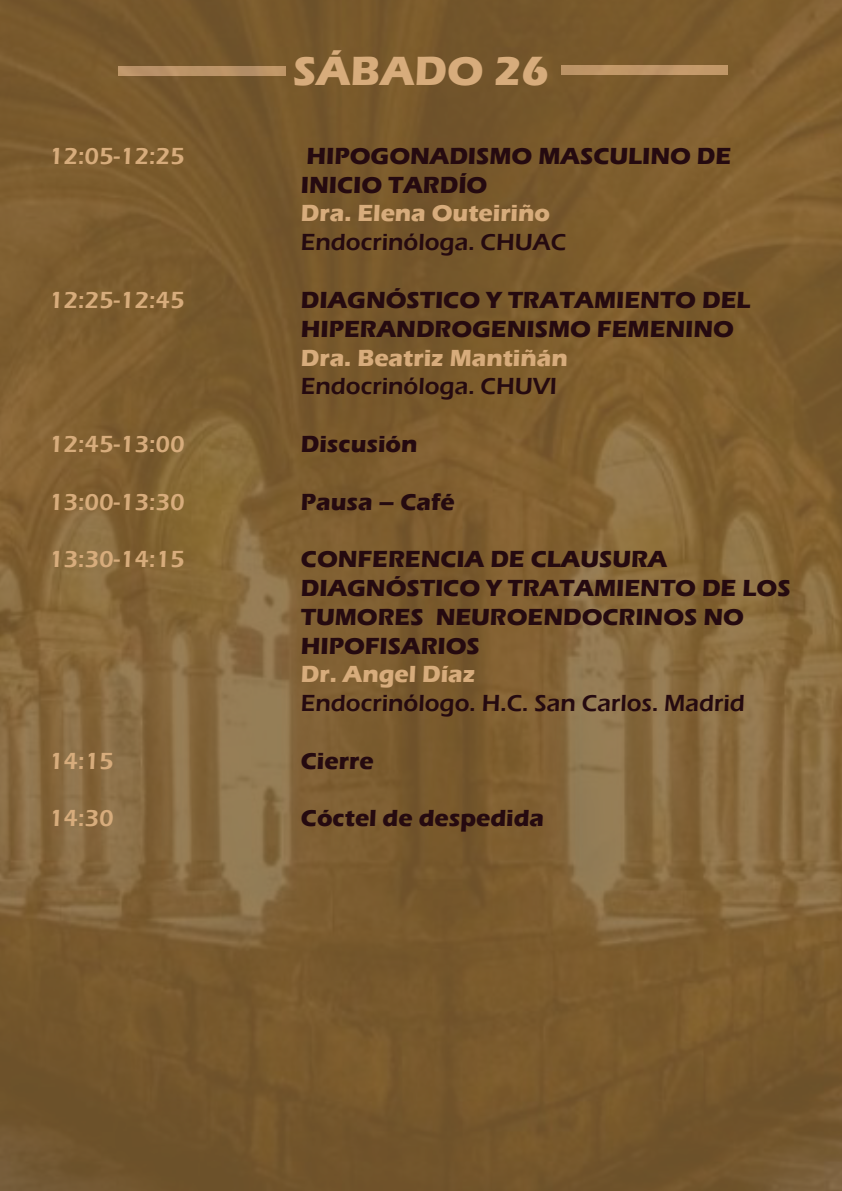
<style>
.page{position:relative;width:842px;height:1191px;background:#fff}
.page>*{position:absolute;margin:0;border:0;box-sizing:border-box;transform-origin:0 0}
.t1{font:700 42px "Eras ITC";color:#d7ac7c}
.t2{font:700 24px/28.8px "Eras ITC";color:#250a10}
.t3{font:600 24px "Eras ITC";color:#250a10}
.t4{font:600 24px "Eras ITC";color:#d7ac7c}
.t5{font:700 24px "Eras ITC";color:#d7ac7c}
</style>
<div class="page">
<img style="left:0;top:0;width:842px;height:1191px">
<h1 class="t1" style="left:293px;top:46px;width:257px">SÁBADO 26</h1>
<p class="t4" style="left:49px;top:142px;width:137px">12:05-12:25</p>
<p class="t2" style="left:301px;top:141px;width:432px">HIPOGONADISMO MASCULINO DE<br>INICIO TARDÍO</p>
<p class="t5" style="left:301px;top:200px;width:251px">Dra. Elena Outeiriño</p>
<p class="t3" style="left:301px;top:229px;width:267px">Endocrinóloga. CHUAC</p>
<p class="t4" style="left:49px;top:286px;width:137px">12:25-12:45</p>
<p class="t2" style="left:301px;top:285px;width:451px">DIAGNÓSTICO Y TRATAMIENTO DEL<br>HIPERANDROGENISMO FEMENINO</p>
<p class="t5" style="left:301px;top:344px;width:268px">Dra. Beatriz Mantiñán</p>
<p class="t3" style="left:301px;top:373px;width:258px">Endocrinóloga. CHUVI</p>
<p class="t4" style="left:49px;top:430px;width:137px">12:45-13:00</p>
<p class="t2" style="left:301px;top:429px;width:118px">Discusión</p>
<p class="t4" style="left:49px;top:488px;width:137px">13:00-13:30</p>
<p class="t2" style="left:301px;top:487px;width:155px">Pausa – Café</p>
<p class="t4" style="left:49px;top:545px;width:137px">13:30-14:15</p>
<p class="t2" style="left:301px;top:545px;width:491px">CONFERENCIA DE CLAUSURA<br>DIAGNÓSTICO Y TRATAMIENTO DE LOS<br>TUMORES NEUROENDOCRINOS NO<br>HIPOFISARIOS</p>
<p class="t5" style="left:301px;top:660px;width:176px">Dr. Angel Díaz</p>
<p class="t3" style="left:301px;top:689px;width:446px">Endocrinólogo. H.C. San Carlos. Madrid</p>
<p class="t4" style="left:49px;top:747px;width:66px">14:15</p>
<p class="t2" style="left:301px;top:746px;width:74px">Cierre</p>
<p class="t4" style="left:49px;top:805px;width:66px">14:30</p>
<p class="t2" style="left:301px;top:804px;width:245px">Cóctel de despedida</p>
</div>
